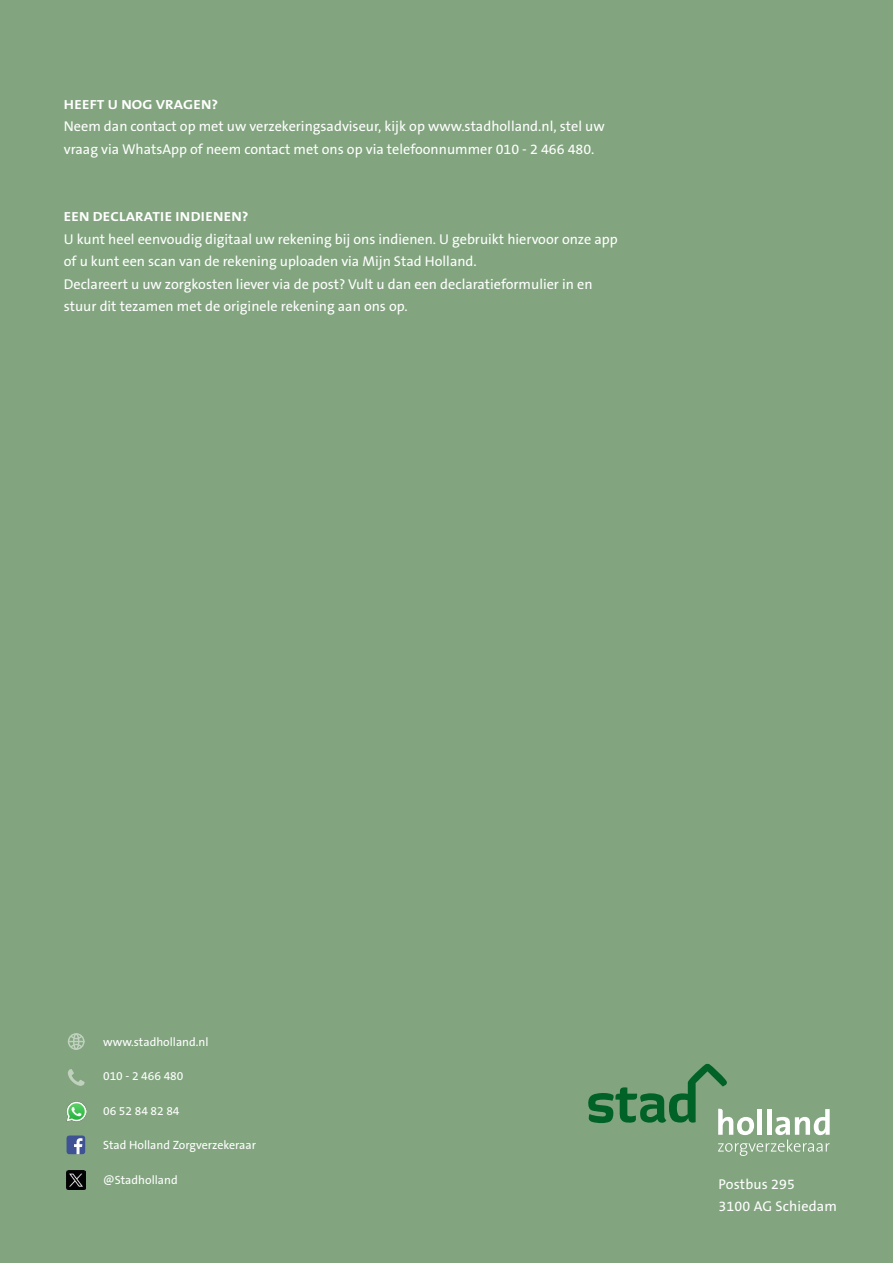
<style>
.page{position:relative;width:893px;height:1263px;background:#82a57f}
.page>*{position:absolute;margin:0;border:0;box-sizing:border-box;transform-origin:0 0}
._99_-_ACHTERZIJDE_PLAT{font:14.25px/22.5px "The Sans B W5 Plain";color:#fff}
._99_-_ACHTERZIJDE_ADRES{font:14.25px "The Sans B W5 Plain";letter-spacing:.01em;color:#fff}
._99_-_ACHTERZIJDE_KOPJES{font:700 13.2px "The Sans B W7";letter-spacing:.015em;color:#fff;scale:1.12 1}
._99_-_ACHTERZIJDE_SOCIAL{font:12px "The Sans B W5 Plain";color:#fff}
</style>
<div class="page">
<svg style="left:588px;top:1064px;width:242px;height:92px"></svg>
<svg style="left:66px;top:1135px;width:19px;height:19px"></svg>
<svg style="left:68px;top:1069px;width:17px;height:17px"></svg>
<div style="left:68px;top:1033px;width:17px;height:17px;border:1px solid #fff;border-radius:50%"></div>
<div style="left:73px;top:1033px;width:6px;height:17px;border:1px solid #fff;border-radius:50%"></div>
<svg style="left:68px;top:1034px;width:16px;height:15px"></svg>
<img style="left:66px;top:1102px;width:20px;height:20px">
<img style="left:66px;top:1171px;width:19px;height:19px">
<p class="_99_-_ACHTERZIJDE_KOPJES" style="left:64px;top:96px;width:139px">HEEFT U NOG VRAGEN?</p>
<p class="_99_-_ACHTERZIJDE_PLAT" style="left:64px;top:115px;width:542px">Neem dan contact op met uw verzekeringsadviseur, kijk op www.stadholland.nl, stel uw vraag via WhatsApp of neem contact met ons op via telefoonnummer 010 - 2 466 480.</p>
<p class="_99_-_ACHTERZIJDE_KOPJES" style="left:64px;top:208px;width:166px">EEN DECLARATIE INDIENEN?</p>
<p class="_99_-_ACHTERZIJDE_PLAT" style="left:64px;top:228px;width:556px">U kunt heel eenvoudig digitaal uw rekening bij ons indienen. U gebruikt hiervoor onze app of u kunt een scan van de rekening uploaden via Mijn Stad Holland.</p>
<p class="_99_-_ACHTERZIJDE_PLAT" style="left:64px;top:273px;width:530px">Declareert u uw zorgkosten liever via de post? Vult u dan een declaratieformulier in en stuur dit tezamen met de originele rekening aan ons op.</p>
<p class="_99_-_ACHTERZIJDE_SOCIAL" style="left:103px;top:1034px;width:107px">www.stadholland.nl</p>
<p class="_99_-_ACHTERZIJDE_SOCIAL" style="left:103px;top:1068px;width:82px">010 - 2 466 480</p>
<p class="_99_-_ACHTERZIJDE_SOCIAL" style="left:103px;top:1103px;width:78px">06 52 84 82 84</p>
<p class="_99_-_ACHTERZIJDE_SOCIAL" style="left:103px;top:1137px;width:154px">Stad Holland Zorgverzekeraar</p>
<p class="_99_-_ACHTERZIJDE_SOCIAL" style="left:103px;top:1172px;width:76px">@Stadholland</p>
<p class="_99_-_ACHTERZIJDE_ADRES" style="left:719px;top:1175px;width:78px">Postbus 295</p>
<p class="_99_-_ACHTERZIJDE_ADRES" style="left:719px;top:1197px;width:120px">3100 AG Schiedam</p>
</div>
